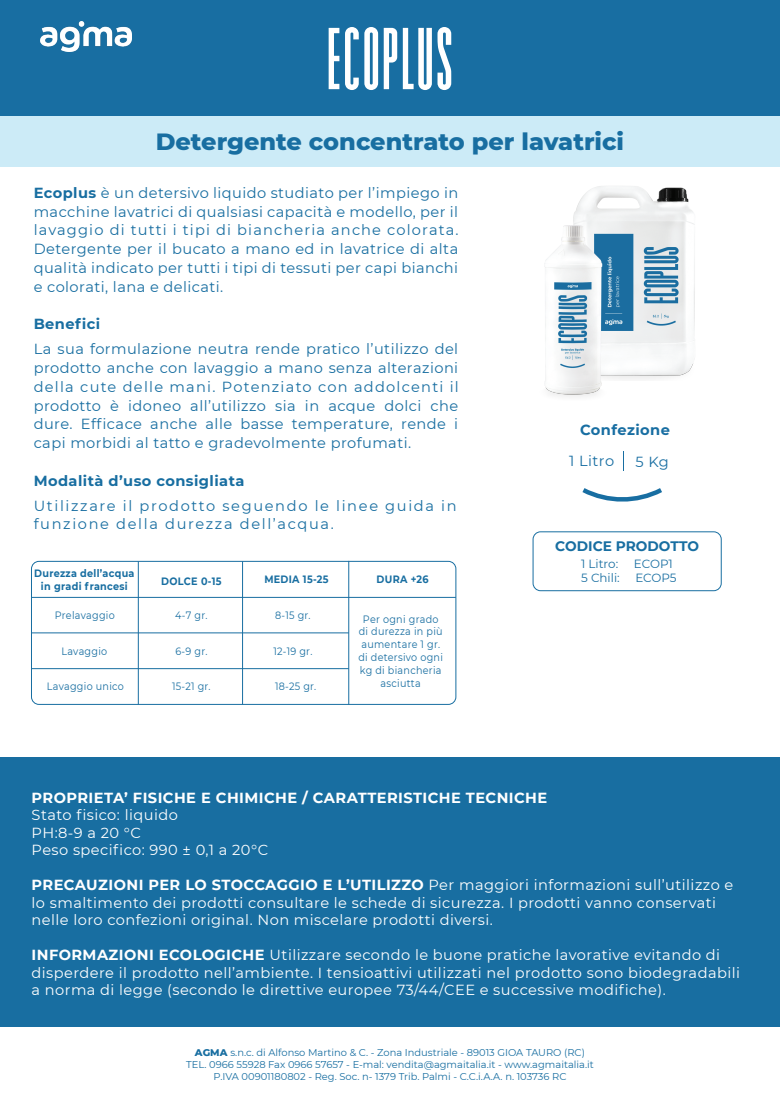
<style>
.page{position:relative;width:780px;height:1103px;background:#fff}
.page>*{position:absolute;margin:0;border:0;box-sizing:border-box;transform-origin:0 0}
.t1{font:87.5px "Travel Sans";letter-spacing:.045em;color:#fff}
.t2{font:800 23.94px "Montserrat";color:#186ea1}
.t3{font:14.56px/18.8px "Montserrat";letter-spacing:.03em;color:#186ea1;text-align:justify}
.t4{font:14.56px/17.5px "Montserrat";letter-spacing:.03em;color:#fff}
.t5{font:14.56px/18.8px "Montserrat";letter-spacing:.115em;color:#186ea1}
.t6{font:700 14.56px "Montserrat";letter-spacing:.03em;color:#fff}
.t7{font:700 14.56px "Montserrat";letter-spacing:.03em;color:#186ea1}
.t8{font:700 14.56px "Montserrat";letter-spacing:.03em;color:#186ea2}
.t9{font:14.56px "Montserrat";letter-spacing:.03em;color:#186ea2}
.t10{font:700 13.75px "Montserrat";color:#186ea1}
.t11{font:11.88px "Montserrat";color:#186ea1}
.t12{font:10.62px/12.8px "Montserrat";letter-spacing:.03em;color:#186ea1;text-align:center;scale:.9 1}
.t13{font:700 10.62px/12.8px "Montserrat";letter-spacing:.03em;color:#186ea1;text-align:center;scale:.9 1}
.t14{font:9.88px/11.9px "Montserrat";color:#186ea1;text-align:center}
.s1{font-weight:700}
.s2{font-weight:800}
</style>
<div class="page">
<div style="left:532px;top:531px;width:189px;height:60px;border:1px solid #186ea1;border-radius:8px"></div>
<div style="left:0;top:115px;width:779px;height:51px;background:#ccebf7"></div>
<svg style="left:582px;top:488px;width:79px;height:14px"></svg>
<svg style="left:623px;top:451px;width:1px;height:19px"></svg>
<div style="left:0;top:0;width:779px;height:115px;background:#186ea2"></div>
<div style="left:0;top:756px;width:779px;height:269px;background:#186ea1"></div>
<div style="left:31px;top:561px;width:425px;height:143px;border:1px solid #186ea1;border-radius:8px"></div>
<hr style="left:242px;top:561px;width:1px;height:143px;background:#186ea1">
<hr style="left:348px;top:560px;width:1px;height:144px;background:#186ea1">
<hr style="left:138px;top:561px;width:1px;height:143px;background:#186ea1">
<hr style="left:31px;top:668px;width:317px;height:1px;background:#186ea1">
<hr style="left:31px;top:632px;width:317px;height:1px;background:#186ea1">
<hr style="left:31px;top:597px;width:424px;height:1px;background:#186ea1">
<img style="left:573px;top:186px;width:122px;height:193px">
<img style="left:544px;top:219px;width:63px;height:178px">
<img style="left:40px;top:21px;width:91px;height:30px">
<h1 class="t1" style="left:327px;top:17px;width:126px">ECOPLUS</h1>
<h2 class="t2" style="left:156px;top:124px;width:469px">Detergente concentrato per lavatrici</h2>
<p class="t3" style="left:34px;top:183px;width:426px"><span class="s1">Ecoplus</span> è un detersivo liquido studiato per l’impiego in macchine lavatrici di qualsiasi capacità e modello, per il lavaggio di tutti i tipi di biancheria anche colorata.<br>Detergente per il bucato a mano ed in lavatrice di alta qualità indicato per tutti i tipi di tessuti per capi bianchi e colorati, lana e delicati.</p>
<p class="t7" style="left:34px;top:313px;width:68px">Benefici</p>
<p class="t3" style="left:34px;top:339px;width:426px">La sua formulazione neutra rende pratico l’utilizzo del prodotto anche con lavaggio a mano senza alterazioni della cute delle mani. Potenziato con addolcenti il prodotto è idoneo all’utilizzo sia in acque dolci che dure. Efficace anche alle basse temperature, rende i capi morbidi al tatto e gradevolmente profumati.</p>
<p class="t7" style="left:34px;top:469px;width:212px">Modalità d’uso consigliata</p>
<p class="t5" style="left:34px;top:495px;width:424px">Utilizzare il prodotto seguendo le linee guida in funzione della durezza dell’acqua.</p>
<p class="t13" style="left:34px;top:566px;width:113px">Durezza dell’acqua in gradi francesi</p>
<p class="t12" style="left:55px;top:608px;width:68px">Prelavaggio</p>
<p class="t12" style="left:175px;top:608px;width:37px">4-7 gr.</p>
<p class="t12" style="left:175px;top:643px;width:37px">6-9 gr.</p>
<p class="t12" style="left:172px;top:679px;width:44px">15-21 gr.</p>
<p class="t13" style="left:161px;top:574px;width:68px">DOLCE 0-15</p>
<p class="t13" style="left:264px;top:572px;width:73px">MEDIA 15-25</p>
<p class="t13" style="left:376px;top:572px;width:59px">DURA +26</p>
<p class="t12" style="left:275px;top:608px;width:41px">8-15 gr.</p>
<p class="t12" style="left:273px;top:643px;width:45px">12-19 gr.</p>
<p class="t12" style="left:275px;top:679px;width:47px">18-25 gr.</p>
<p class="t12" style="left:358px;top:612px;width:95px">Per ogni grado di durezza in più aumentare 1 gr. di detersivo ogni kg di biancheria asciutta</p>
<p class="t12" style="left:61px;top:643px;width:52px">Lavaggio</p>
<p class="t12" style="left:47px;top:678px;width:87px">Lavaggio unico</p>
<p class="t8" style="left:580px;top:419px;width:91px">Confezione</p>
<p class="t9" style="left:569px;top:450px;width:46px">1 Litro</p>
<p class="t9" style="left:635px;top:451px;width:35px">5 Kg</p>
<p class="t10" style="left:555px;top:535px;width:145px">CODICE PRODOTTO</p>
<p class="t11" style="left:581px;top:555px;width:38px">1 Litro:</p>
<p class="t11" style="left:633px;top:555px;width:41px">ECOP1</p>
<p class="t11" style="left:581px;top:569px;width:40px">5 Chili:</p>
<p class="t11" style="left:635px;top:569px;width:43px">ECOP5</p>
<p class="t6" style="left:32px;top:786px;width:517px">PROPRIETA’ FISICHE E CHIMICHE / CARATTERISTICHE TECNICHE</p>
<p class="t4" style="left:32px;top:805px;width:238px">Stato fisico: liquido<br>PH:8-9 a 20 °C<br>Peso specifico: 990 ± 0,1 a 20°C</p>
<p class="t4" style="left:32px;top:875px;width:703px"><span class="s1">PRECAUZIONI PER LO STOCCAGGIO E L’UTILIZZO</span> Per maggiori informazioni sull’utilizzo e lo smaltimento dei prodotti consultare le schede di sicurezza. I prodotti vanno conservati nelle loro confezioni original. Non miscelare prodotti diversi.</p>
<p class="t4" style="left:32px;top:945px;width:709px"><span class="s1">INFORMAZIONI ECOLOGICHE</span> Utilizzare secondo le buone pratiche lavorative evitando di disperdere il prodotto nell’ambiente. I tensioattivi utilizzati nel prodotto sono biodegradabili a norma di legge (secondo le direttive europee 73/44/CEE e successive modifiche).</p>
<p class="t14" style="left:186px;top:1046px;width:409px"><span class="s2">AGMA</span> s.n.c. di Alfonso Martino &amp; C. - Zona Industriale - 89013 GIOA TAURO (RC)<br>TEL. 0966 55928 Fax 0966 57657 - E-mal: vendita@agmaitalia.it - www.agmaitalia.it<br>P.IVA 00901180802 - Reg. Soc. n- 1379 Trib. Palmi - C.C.i.A.A. n. 103736 RC</p>
</div>
